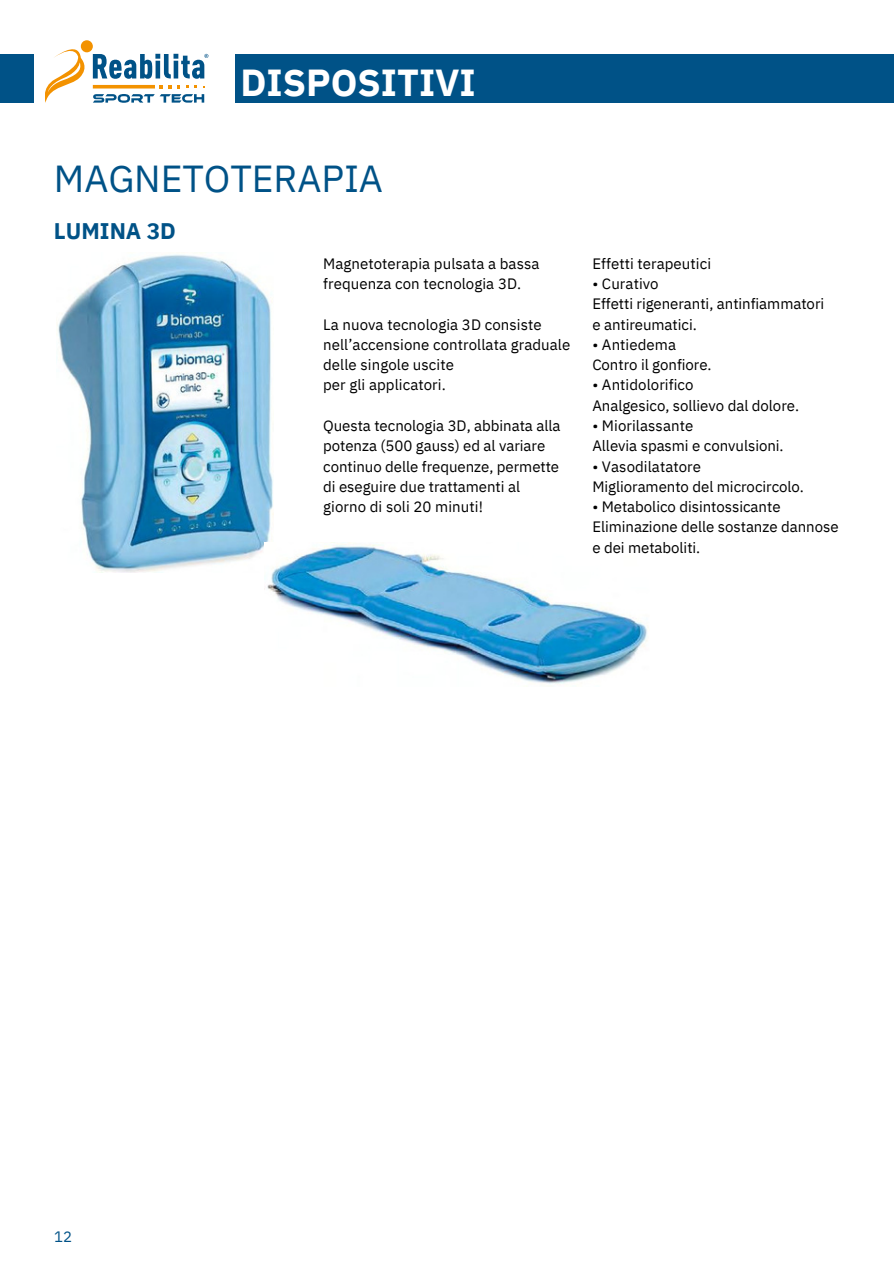
<style>
.page{position:relative;width:894px;height:1264px;background:#fff}
.page>*{position:absolute;margin:0;border:0;box-sizing:border-box;transform-origin:0 0}
.t1{font:37.5px "IBM Plex Sans";letter-spacing:-.005em;color:#005287}
.t2{font:700 37.5px "IBM Plex Sans";color:#fff}
.t3{font:700 22.5px "IBM Plex Sans";color:#005287}
.t4{font:15px/20.2px "IBM Plex Sans";letter-spacing:-.005em;color:#000}
.t5{font:15px "IBM Plex Sans";color:#005287}
</style>
<div class="page">
<div style="left:0;top:54px;width:893px;height:49px;background:#005287"></div>
<div style="left:34px;top:48px;width:200px;height:60px;background:#fff"></div>
<svg style="left:81px;top:40px;width:12px;height:12px"></svg>
<svg style="left:45px;top:43px;width:163px;height:60px"></svg>
<img style="left:58px;top:254px;width:215px;height:319px">
<img style="left:264px;top:542px;width:385px;height:142px">
<p class="t2" style="left:240px;top:58px;width:237px">DISPOSITIVI</p>
<p class="t1" style="left:54px;top:149px;width:394px">ULTRASUONOTERAPIA</p>
<p class="t1" style="left:54px;top:154px;width:330px">MAGNETOTERAPIA</p>
<p class="t3" style="left:54px;top:215px;width:123px">LUMINA 3D</p>
<p class="t4" style="left:323px;top:253px;width:218px">Magnetoterapia pulsata a bassa frequenza con tecnologia 3D.</p>
<p class="t4" style="left:323px;top:314px;width:248px">La nuova tecnologia 3D consiste nell’accensione controllata graduale delle singole uscite</p>
<p class="t4" style="left:323px;top:374px;width:124px">per gli applicatori.</p>
<p class="t4" style="left:323px;top:415px;width:239px">Questa tecnologia 3D, abbinata alla potenza (500 gauss) ed al variare continuo delle frequenze, permette di eseguire due trattamenti al</p>
<p class="t4" style="left:323px;top:496px;width:161px">giorno di soli 20 minuti!</p>
<p class="t4" style="left:592px;top:253px;width:120px">Effetti terapeutici</p>
<p class="t4" style="left:592px;top:273px;width:68px">• Curativo</p>
<p class="t4" style="left:592px;top:293px;width:233px">Effetti rigeneranti, antinfiammatori</p>
<p class="t4" style="left:592px;top:314px;width:106px">e antireumatici.</p>
<p class="t4" style="left:592px;top:334px;width:85px">• Antiedema</p>
<p class="t4" style="left:592px;top:354px;width:121px">Contro il gonfiore.</p>
<p class="t4" style="left:592px;top:374px;width:103px">• Antidolorifico</p>
<p class="t4" style="left:592px;top:395px;width:208px">Analgesico, sollievo dal dolore.</p>
<p class="t4" style="left:592px;top:415px;width:102px">• Miorilassante</p>
<p class="t4" style="left:592px;top:435px;width:193px">Allevia spasmi e convulsioni.</p>
<p class="t4" style="left:592px;top:456px;width:110px">• Vasodilatatore</p>
<p class="t4" style="left:592px;top:476px;width:213px">Miglioramento del microcircolo.</p>
<p class="t4" style="left:592px;top:496px;width:248px">• Metabolico disintossicante<br>Eliminazione delle sostanze dannose e dei metaboliti.</p>
<p class="t4" style="left:592px;top:389px;width:187px">o pulsati (10%, 20%, 50%).</p>
<p class="t4" style="left:592px;top:430px;width:176px">È dotato di un applicatore</p>
<p class="t4" style="left:592px;top:470px;width:153px">altre testine opzionali.</p>
<p class="t5" style="left:54px;top:1226px;width:19px">12</p>
</div>
